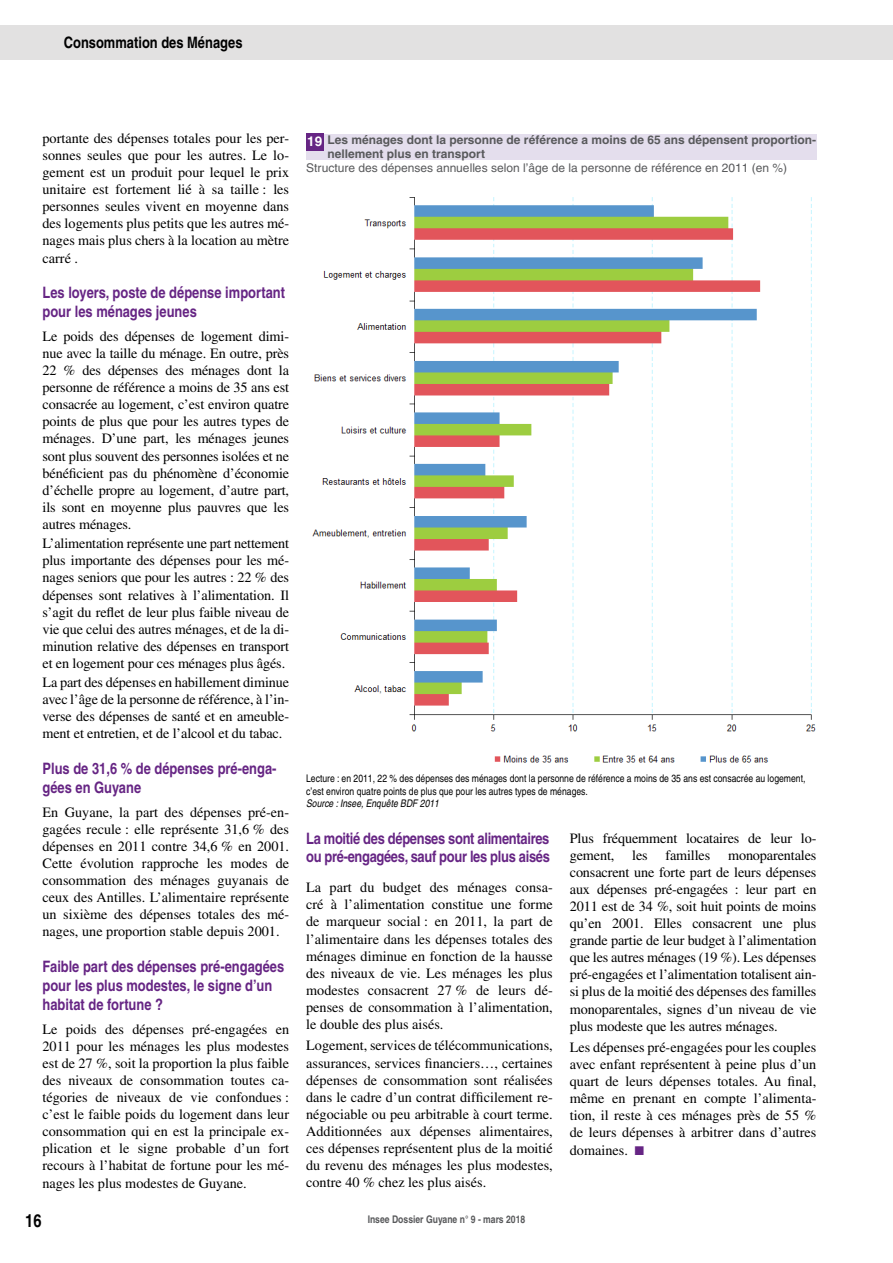
<style>
.page{position:relative;width:893px;height:1263px;background:#fff}
.page>*{position:absolute;margin:0;border:0;box-sizing:border-box;transform-origin:0 0}
.t1{font:700 condensed 18px "Helvetica";color:#000}
.t2{font:700 condensed 15.75px/18.9px "Helvetica";color:#662584}
.t3{font:700 condensed 15.75px/18.9px "Helvetica";letter-spacing:-.02em;color:#662584}
.t4{font:700 condensed 15.75px "Helvetica";color:#000}
.t5{font:14.25px/17.1px "Times";color:#000;text-align:justify}
.t6{font:700 13.5px "Helvetica";color:#fff}
.t7{font:700 12px/14.4px "Helvetica";color:#58595b}
.t8{font:12px "Helvetica";color:#58595b}
.t9{font:condensed 10.5px/12.6px "Helvetica";color:#000}
.t10{font:700 condensed 10.5px "Helvetica";color:#58595b}
.t11{font:italic condensed 10.5px "Helvetica";color:#000}
.s1{font-family:"Courier New";color:#662584}
</style>
<div class="page">
<div style="left:0;top:26px;width:893px;height:34px;background:#e2e1e1"></div>
<div style="left:306px;top:134px;width:510px;height:25px;background:#e4deed"></div>
<div style="left:306px;top:134px;width:17px;height:17px;background:#662584"></div>
<img style="left:312px;top:197px;width:504px;height:566px">
<p class="t4" style="left:64px;top:33px;width:180px">Consommation des Ménages</p>
<p class="t5" style="left:43px;top:129px;width:248px">portante des dépenses totales pour les per&shy;sonnes seules que pour les autres. Le lo&shy;gement est un produit pour lequel le prix unitaire est fortement lié à sa taille : les personnes seules vivent en moyenne dans des logements plus petits que les autres mé&shy;nages mais plus chers à la location au mètre carré .</p>
<p class="t2" style="left:43px;top:283px;width:244px">Les loyers, poste de dépense important pour les ménages jeunes</p>
<p class="t5" style="left:43px;top:327px;width:248px">Le poids des dépenses de logement dimi&shy;nue avec la taille du ménage. En outre, près 22 % des dépenses des ménages dont la personne de référence a moins de 35 ans est consacrée au logement, c’est environ quatre points de plus que pour les autres types de ménages. D’une part, les ménages jeunes sont plus souvent des personnes isolées et ne bénéficient pas du phénomène d’économie d’échelle propre au logement, d’autre part, ils sont en moyenne plus pauvres que les autres ménages.</p>
<p class="t5" style="left:43px;top:535px;width:248px">L’alimentation représente une part nettement plus importante des dépenses pour les mé&shy;nages seniors que pour les autres : 22 % des dépenses sont relatives à l’alimentation. Il s’agit du reflet de leur plus faible niveau de vie que celui des autres ménages, et de la di&shy;minution relative des dépenses en transport et en logement pour ces ménages plus âgés.</p>
<p class="t5" style="left:43px;top:674px;width:248px">La part des dépenses en habillement diminue avec l’âge de la personne de référence, à l’in&shy;verse des dépenses de santé et en ameuble&shy;ment et entretien, et de l’alcool et du tabac.</p>
<p class="t2" style="left:43px;top:759px;width:236px">Plus de 31,6 % de dépenses pré-enga&shy;gées en Guyane</p>
<p class="t5" style="left:43px;top:803px;width:248px">En Guyane, la part des dépenses pré-en&shy;gagées recule : elle représente 31,6 % des dépenses en 2011 contre 34,6 % en 2001.<br>Cette évolution rapproche les modes de consommation des ménages guyanais de ceux des Antilles. L’alimentaire représente un sixième des dépenses totales des mé&shy;nages, une proportion stable depuis 2001.</p>
<p class="t2" style="left:43px;top:957px;width:243px">Faible part des dépenses pré-engagées pour les plus modestes, le signe d’un habitat de fortune ?</p>
<p class="t5" style="left:43px;top:1020px;width:248px">Le poids des dépenses pré-engagées en 2011 pour les ménages les plus modestes est de 27 %, soit la proportion la plus faible des niveaux de consommation toutes ca&shy;tégories de niveaux de vie confondues : c’est le faible poids du logement dans leur consommation qui en est la principale ex&shy;plication et le signe probable d’un fort recours à l’habitat de fortune pour les mé&shy;nages les plus modestes de Guyane.</p>
<p class="t1" style="left:25px;top:1209px;width:18px">16</p>
<p class="t7" style="left:327px;top:132px;width:490px">Les ménages dont la personne de référence a moins de 65 ans dépensent proportion&shy;nellement plus en transport</p>
<p class="t8" style="left:306px;top:161px;width:482px">Structure des dépenses annuelles selon l’âge de la personne de référence en 2011 (en %)</p>
<p class="t6" style="left:307px;top:133px;width:17px">19</p>
<p class="t9" style="left:306px;top:772px;width:501px">Lecture : en 2011, 22 % des dépenses des ménages dont la personne de référence a moins de 35 ans est consacrée au logement, c’est environ quatre points de plus que pour les autres types de ménages.</p>
<p class="t11" style="left:306px;top:797px;width:134px">Source : Insee, Enquête BDF 2011</p>
<p class="t3" style="left:306px;top:828px;width:245px">La moitié des dépenses sont alimentaires ou pré-engagées, sauf pour les plus aisés</p>
<p class="t5" style="left:306px;top:879px;width:248px">La part du budget des ménages consa&shy;cré à l’alimentation constitue une forme de marqueur social : en 2011, la part de l’alimentaire dans les dépenses totales des ménages diminue en fonction de la hausse des niveaux de vie. Les ménages les plus modestes consacrent 27 % de leurs dé&shy;penses de consommation à l’alimentation, le double des plus aisés.</p>
<p class="t5" style="left:306px;top:1037px;width:248px">Logement, services de télécommunications, assurances, services financiers…, certaines dépenses de consommation sont réalisées dans le cadre d’un contrat difficilement re&shy;négociable ou peu arbitrable à court terme.<br>Additionnées aux dépenses alimentaires, ces dépenses représentent plus de la moitié du revenu des ménages les plus modestes, contre 40 % chez les plus aisés.</p>
<p class="t10" style="left:368px;top:1213px;width:159px">Insee Dossier Guyane n° 9 - mars 2018</p>
<p class="t5" style="left:570px;top:829px;width:248px">Plus fréquemment locataires de leur lo&shy;gement, les familles monoparentales consacrent une forte part de leurs dépenses aux dépenses pré-engagées : leur part en 2011 est de 34 %, soit huit points de moins qu’en 2001. Elles consacrent une plus grande partie de leur budget à l’alimentation que les autres ménages (19 %). Les dépenses pré-engagées et l’alimentation totalisent ain&shy;si plus de la moitié des dépenses des familles monoparentales, signes d’un niveau de vie plus modeste que les autres ménages.</p>
<p class="t5" style="left:570px;top:1038px;width:248px">Les dépenses pré-engagées pour les couples avec enfant représentent à peine plus d’un quart de leurs dépenses totales. Au final, même en prenant en compte l’alimenta&shy;tion, il reste à ces ménages près de 55 % de leurs dépenses à arbitrer dans d’autres domaines. <span class="s1">■</span></p>
</div>
